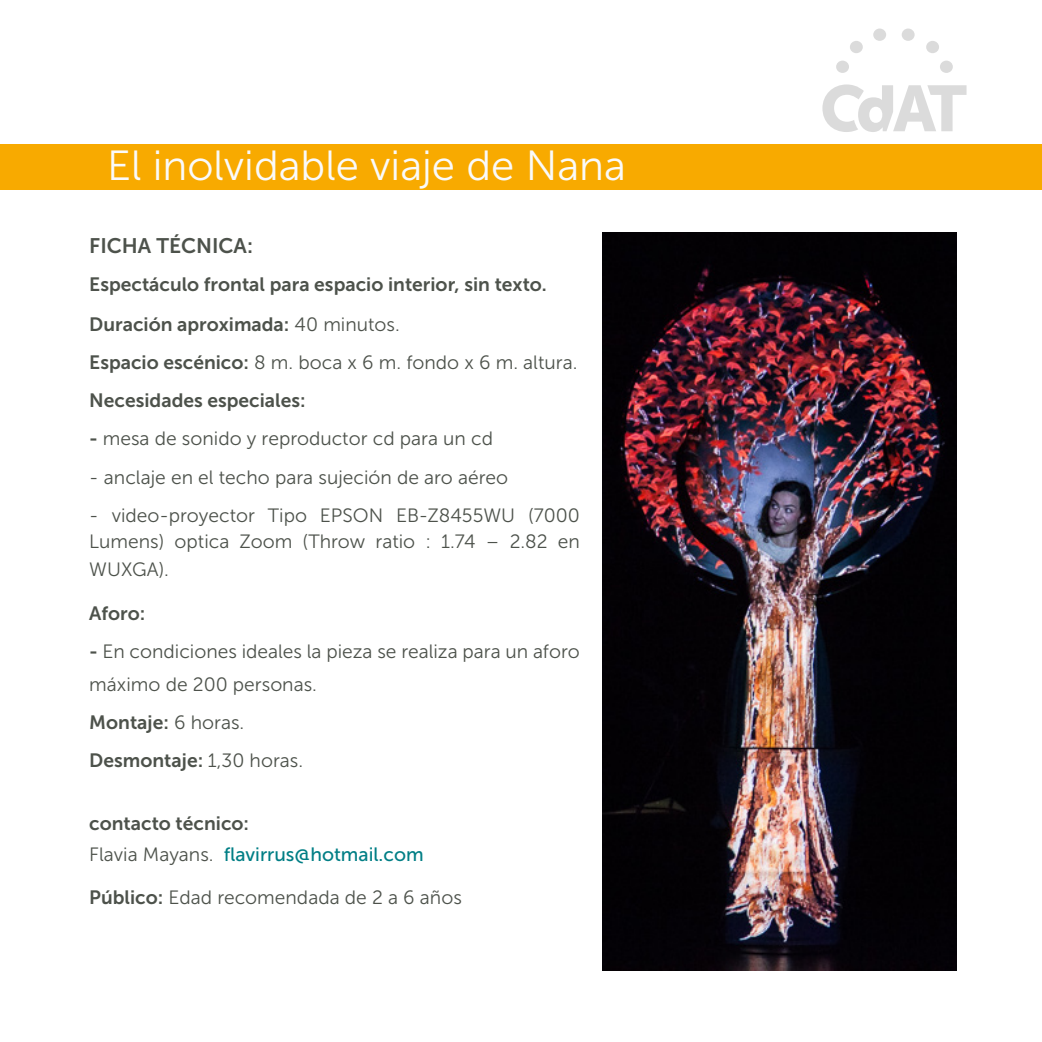
<style>
.page{position:relative;width:1042px;height:1042px;background:#fff}
.page>*{position:absolute;margin:0;border:0;box-sizing:border-box;transform-origin:0 0}
.t1{font:42px "Museo Sans 300";color:#fafafa}
.t2{font:21px "Museo Sans 700";color:#4d524b}
.t3{font:19.25px/26.2px "Museo Sans 300";color:#4d524b}
.t4{font:19.25px/39.9px "Museo Sans 700";color:#4d524b}
.t5{font:19.25px "Museo Sans 500";color:#007e85}
.s1{font-family:"Museo Sans 300"}
.s2{font-family:"Museo Sans 700"}
.s3{font-family:"Museo Sans 300";color:#4d524b}
</style>
<div class="page">
<div style="left:0;top:144px;width:1042px;height:46px;background:#f8aa00"></div>
<svg style="left:822px;top:84px;width:144px;height:48px"></svg>
<div style="left:836px;top:61px;width:13px;height:12px;background:#dbdbdb;border-radius:50%"></div>
<div style="left:940px;top:61px;width:13px;height:12px;background:#dbdbdb;border-radius:50%"></div>
<div style="left:850px;top:41px;width:13px;height:12px;background:#dbdbdb;border-radius:50%"></div>
<div style="left:926px;top:41px;width:13px;height:12px;background:#dbdbdb;border-radius:50%"></div>
<div style="left:873px;top:29px;width:13px;height:12px;background:#dbdbdb;border-radius:50%"></div>
<div style="left:901px;top:29px;width:13px;height:12px;background:#dbdbdb;border-radius:50%"></div>
<img style="left:603px;top:232px;width:353px;height:738px">
<h1 class="t1" style="left:107px;top:143px;width:520px">El inolvidable viaje de Nana</h1>
<p class="t2" style="left:89px;top:234px;width:165px">FICHA TÉCNICA:</p>
<p class="t4" style="left:89px;top:264px;width:459px">Espectáculo frontal para espacio interior, sin texto.<br>Duración aproximada: <span class="s1">40 minutos.</span></p>
<p class="t3" style="left:89px;top:349px;width:490px"><span class="s2">Espacio escénico:</span> 8 m. boca x 6 m. fondo x 6 m. altura.</p>
<p class="t4" style="left:89px;top:380px;width:218px">Necesidades especiales:</p>
<p class="t3" style="left:89px;top:426px;width:405px"><span class="s2">-</span> mesa de sonido y reproductor cd para un cd</p>
<p class="t3" style="left:89px;top:464px;width:420px">- anclaje en el techo para sujeción de aro aéreo</p>
<p class="t3" style="left:89px;top:502px;width:492px">- video-proyector Tipo EPSON EB-Z8455WU (7000<br>Lumens) optica Zoom (Throw ratio : 1.74 – 2.82 en</p>
<p class="t3" style="left:89px;top:556px;width:81px">WUXGA).</p>
<p class="t4" style="left:89px;top:593px;width:58px">Aforo:</p>
<p class="t3" style="left:89px;top:634px;width:492px;line-height:33.2px"><span class="s2">-</span> En condiciones ideales la pieza se realiza para un aforo máximo de 200 personas.</p>
<p class="t4" style="left:89px;top:703px;width:215px;line-height:38.1px">Montaje: <span class="s1">6 horas.<br></span>Desmontaje: <span class="s1">1,30 horas.</span></p>
<p class="t4" style="left:89px;top:803px;width:161px">contacto técnico:</p>
<p class="t5" style="left:89px;top:844px;width:336px"><span class="s3">Flavia Mayans.</span> flavirrus@hotmail.com</p>
<p class="t3" style="left:89px;top:884px;width:374px"><span class="s2">Público:</span> Edad recomendada de 2 a 6 años</p>
</div>
